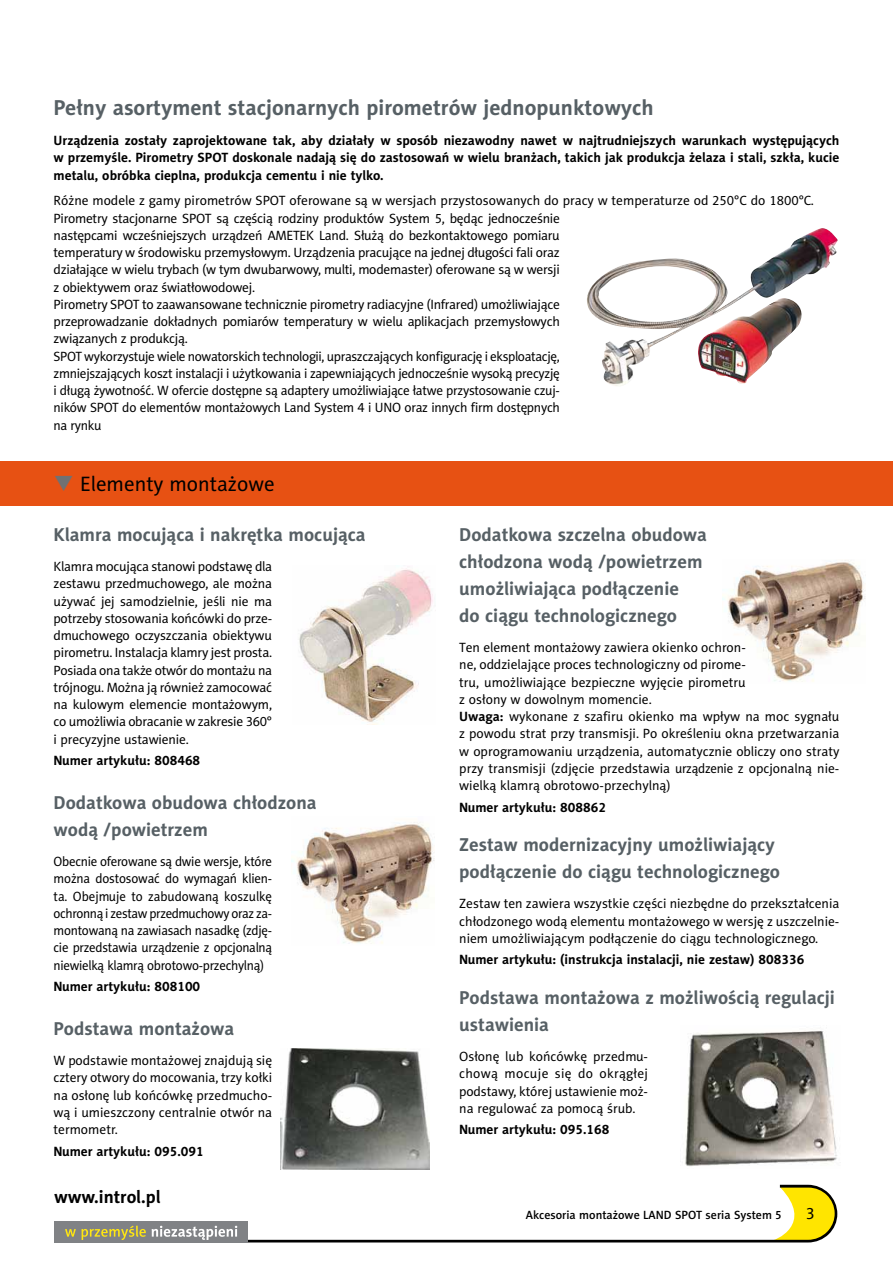
<style>
.page{position:relative;width:893px;height:1263px;background:#fff}
.page>*{position:absolute;margin:0;border:0;box-sizing:border-box;transform-origin:0 0}
.t1{font:700 21.75px "Naomi Sans EFN";color:#576065}
.t2{font:21px "Naomi Sans EFN";color:#000}
.t3{font:700 18.75px/27px "Naomi Sans EFN";color:#576065}
.t4{font:700 18px "Naomi Sans EFN";color:#000}
.t5{font:16.5px "Naomi Sans EFN";color:#000}
.t6{font:13.5px/17.2px "Naomi Sans EFN";letter-spacing:-.02em;color:#000;text-align:justify}
.t7{font:700 13.5px/17.2px "Naomi Sans EFN";color:#000;text-align:justify}
.t8{font:13.5px/17.2px "Naomi Sans EFN";color:#000}
.t9{font:13.5px/17.2px "Naomi Sans EFN";letter-spacing:-.02em;color:#000;text-align:justify;scale:.96 1}
.t10{font:12px "Naomi Sans EFNPS Medium";color:#000}
.s1{font-weight:700}
</style>
<div class="page">
<div style="left:54px;top:1221px;width:194px;height:22px;background:#808285"></div>
<svg style="left:65px;top:1184px;width:772px;height:58px"></svg>
<img style="left:722px;top:560px;width:144px;height:122px">
<img style="left:299px;top:568px;width:134px;height:156px">
<img style="left:291px;top:822px;width:144px;height:122px">
<img style="left:281px;top:1048px;width:148px;height:122px">
<img style="left:685px;top:1031px;width:152px;height:136px">
<img style="left:587px;top:228px;width:251px;height:158px">
<div style="left:0;top:461px;width:893px;height:44px;background:#e75113"></div>
<h1 class="t1" style="left:54px;top:99px;width:602px">Pełny asortyment stacjonarnych pirometrów jednopunktowych</h1>
<p class="t7" style="left:54px;top:133px;width:787px">Urządzenia zostały zaprojektowane tak, aby działały w sposób niezawodny nawet w najtrudniejszych warunkach występujących w przemyśle. Pirometry SPOT doskonale nadają się do zastosowań w wielu branżach, takich jak produkcja żelaza i stali, szkła, kucie metalu, obróbka cieplna, produkcja cementu i nie tylko.</p>
<p class="t6" style="left:54px;top:193px;width:762px;text-align:left">Różne modele z gamy pirometrów SPOT oferowane są w wersjach przystosowanych do pracy w temperaturze od 250°C do 1800°C.<br>Pirometry stacjonarne SPOT są częścią rodziny produktów System 5, będąc jednocześnie<br>następcami wcześniejszych urządzeń AMETEK Land. Służą do bezkontaktowego pomiaru<br>temperatury w środowisku przemysłowym. Urządzenia pracujące na jednej długości fali oraz<br>działające w wielu trybach (w tym dwubarwowy, multi, modemaster) oferowane są w wersji<br>z obiektywem oraz światłowodowej.<br>Pirometry SPOT to zaawansowane technicznie pirometry radiacyjne (Infrared) umożliwiające<br>przeprowadzanie dokładnych pomiarów temperatury w wielu aplikacjach przemysłowych<br>związanych z produkcją.<br>SPOT wykorzystuje wiele nowatorskich technologii, upraszczających konfigurację i eksploatację,<br>zmniejszających koszt instalacji i użytkowania i zapewniających jednocześnie wysoką precyzję<br>i długą żywotność. W ofercie dostępne są adaptery umożliwiające łatwe przystosowanie czuj-<br>ników SPOT do elementów montażowych Land System 4 i UNO oraz innych firm dostępnych<br>na rynku</p>
<h2 class="t2" style="left:80px;top:476px;width:196px">Elementy montażowe</h2>
<h3 class="t3" style="left:54px;top:523px;width:314px">Klamra mocująca i nakrętka mocująca</h3>
<p class="t6" style="left:54px;top:559px;width:220px">Klamra mocująca stanowi podstawę dla zestawu przedmuchowego, ale można używać jej samodzielnie, jeśli nie ma potrzeby stosowania końcówki do prze&shy;dmuchowego oczyszczania obiektywu pirometru. Instalacja klamry jest prosta.<br>Posiada ona także otwór do montażu na trójnogu. Można ją również zamocować na kulowym elemencie montażowym, co umożliwia obracanie w zakresie 360° i precyzyjne ustawienie.</p>
<p class="t7" style="left:54px;top:753px;width:148px">Numer artykułu: 808468</p>
<h3 class="t3" style="left:54px;top:791px;width:265px">Dodatkowa obudowa chłodzona wodą /powietrzem</h3>
<p class="t9" style="left:54px;top:854px;width:229px">Obecnie oferowane są dwie wersje, które można dostosować do wymagań klien&shy;ta. Obejmuje to zabudowaną koszulkę ochronną i zestaw przedmuchowy oraz za&shy;montowaną na zawiasach nasadkę (zdję&shy;cie przedstawia urządzenie z opcjonalną niewielką klamrą obrotowo-przechylną)</p>
<p class="t7" style="left:54px;top:979px;width:148px">Numer artykułu: 808100</p>
<h3 class="t3" style="left:54px;top:1017px;width:182px">Podstawa montażowa</h3>
<p class="t6" style="left:54px;top:1053px;width:220px">W podstawie montażowej znajdują się cztery otwory do mocowania, trzy kołki na osłonę lub końcówkę przedmucho&shy;wą i umieszczony centralnie otwór na termometr.</p>
<p class="t7" style="left:54px;top:1143px;width:152px">Numer artykułu: 095.091</p>
<h3 class="t4" style="left:54px;top:1190px;width:108px">www.introl.pl</h3>
<h3 class="t3" style="left:459px;top:523px;width:249px">Dodatkowa szczelna obudowa chłodzona wodą /powietrzem umożliwiająca podłączenie<br>do ciągu technologicznego</h3>
<p class="t8" style="left:459px;top:640px;width:382px">Ten element montażowy zawiera okienko ochron-<br>ne, oddzielające proces technologiczny od pirome-<br>tru, umożliwiające bezpieczne wyjęcie pirometru<br>z osłony w dowolnym momencie.<br><span class="s1">Uwaga:</span> wykonane z szafiru okienko ma wpływ na moc sygnału z powodu strat przy transmisji. Po określeniu okna przetwarzania w oprogramowaniu urządzenia, automatycznie obliczy ono straty przy transmisji (zdjęcie przedstawia urządzenie z opcjonalną nie&shy;wielką klamrą obrotowo-przechylną)</p>
<p class="t7" style="left:459px;top:799px;width:148px">Numer artykułu: 808862</p>
<h3 class="t3" style="left:459px;top:833px;width:322px">Zestaw modernizacyjny umożliwiający podłączenie do ciągu technologicznego</h3>
<p class="t6" style="left:459px;top:896px;width:382px">Zestaw ten zawiera wszystkie części niezbędne do przekształcenia chłodzonego wodą elementu montażowego w wersję z uszczelnie&shy;niem umożliwiającym podłączenie do ciągu technologicznego.</p>
<p class="t7" style="left:459px;top:952px;width:347px">Numer artykułu: (instrukcja instalacji, nie zestaw) 808336</p>
<h3 class="t3" style="left:459px;top:986px;width:377px">Podstawa montażowa z możliwością regulacji ustawienia</h3>
<p class="t6" style="left:459px;top:1049px;width:190px">Osłonę lub końcówkę przedmu&shy;chową mocuje się do okrągłej podstawy, której ustawienie moż&shy;na regulować za pomocą śrub.</p>
<p class="t7" style="left:459px;top:1122px;width:152px">Numer artykułu: 095.168</p>
<p class="t10" style="left:526px;top:1210px;width:257px">Akcesoria montażowe LAND SPOT seria System 5</p>
<p class="t5" style="left:806px;top:1207px;width:10px">3</p>
</div>
